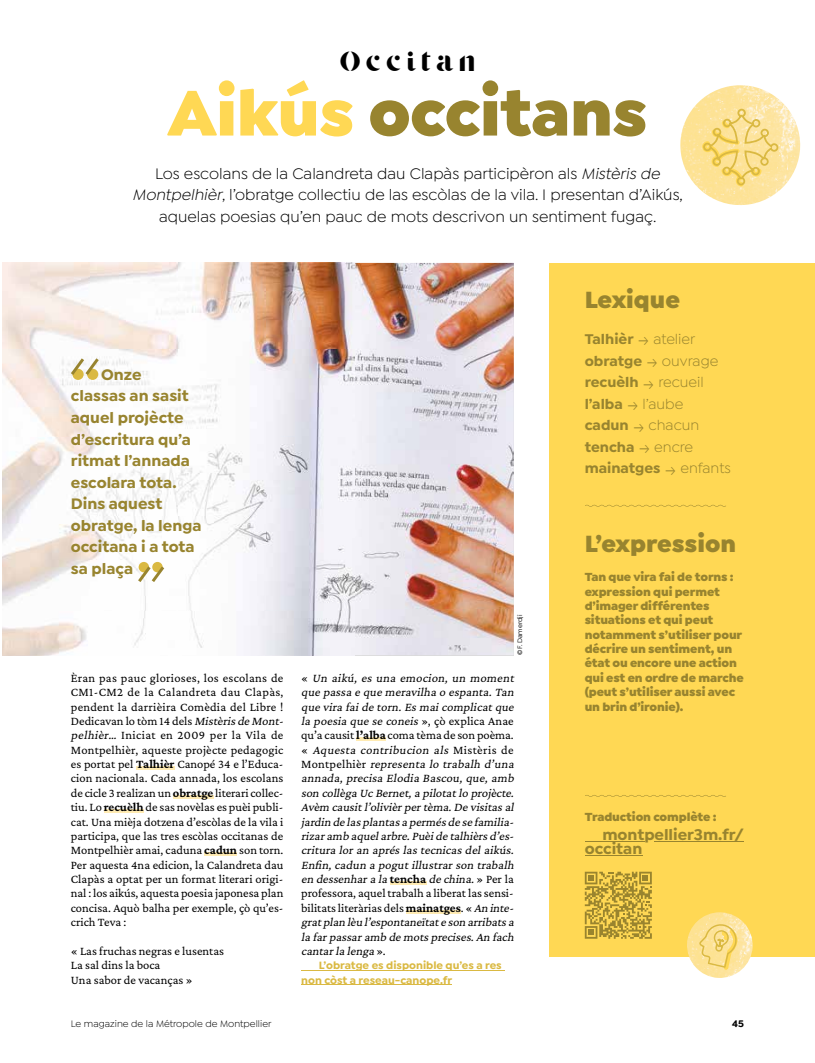
<style>
.page{position:relative;width:815px;height:1063px;background:#fff}
.page>*{position:absolute;margin:0;border:0;box-sizing:border-box;transform-origin:0 0}
.t1{font:900 68.75px "Isidora Sans";letter-spacing:-.01em;color:#98842f}
.t2{font:32.5px "Stanley";letter-spacing:.15em;color:#000}
.t3{font:900 25px "Isidora Sans";color:#98842f}
.t4{font:16.25px/21.6px "Isidora Sans";color:#000;text-align:center}
.t5{font:700 16.25px/21.6px "Isidora Sans";color:#98842f}
.t6{font:700 15px "Isidora Sans";color:#98842f}
.t7{font:15px "Isidora Sans";color:#98842f}
.t8{font:italic 12.5px/14.4px "Crimson Pro";color:#000}
.t9{font:12.5px/14.4px "Crimson Pro";color:#000}
.t10{font:900 12.5px/14.4px "Isidora Sans";letter-spacing:-.01em;color:#98842f}
.t11{font:700 11.25px/14.4px "Isidora Sans";color:#dab942}
.t12{font:10px "Isidora Sans";color:#000}
.t13{font:700 10px "Isidora Sans";color:#000}
.t14{font:500 6.88px "Isidora Sans";color:#000}
.s1{color:#ffd854}
.s2{font-style:italic}
.s3{font-weight:700}
.s4{font-style:normal}
.s5{font-weight:700;font-style:normal}
</style>
<div class="page">
<img style="left:354px;top:263px;width:160px;height:392px">
<img style="left:680px;top:85px;width:121px;height:120px">
<svg style="left:702px;top:109px;width:76px;height:77px;background:#f7dc89"></svg>
<div style="left:549px;top:263px;width:266px;height:694px;background:#ffd854"></div>
<hr style="left:136px;top:766px;width:39px;height:4px;background:#ffebb3">
<hr style="left:173px;top:795px;width:40px;height:4px;background:#ffebb3">
<hr style="left:104px;top:809px;width:40px;height:4px;background:#ffebb3">
<hr style="left:204px;top:852px;width:33px;height:4px;background:#ffebb3">
<hr style="left:356px;top:737px;width:30px;height:4px;background:#ffebb3">
<hr style="left:390px;top:881px;width:36px;height:4px;background:#ffebb3">
<hr style="left:406px;top:910px;width:55px;height:4px;background:#ffebb3">
<hr style="left:301px;top:970px;width:203px;height:1px;background:#dab942">
<hr style="left:301px;top:985px;width:151px;height:1px;background:#dab942">
<img style="left:2px;top:263px;width:352px;height:392px">
<div style="left:72px;top:369px;width:12px;height:11px;background:#dab942;border-radius:50%"></div>
<div style="left:87px;top:369px;width:11px;height:11px;background:#dab942;border-radius:50%"></div>
<svg style="left:71px;top:358px;width:28px;height:17px"></svg>
<div style="left:152px;top:562px;width:11px;height:10px;background:#dab942;border-radius:50%"></div>
<div style="left:139px;top:562px;width:10px;height:10px;background:#dab942;border-radius:50%"></div>
<svg style="left:138px;top:566px;width:26px;height:16px"></svg>
<hr style="left:585px;top:841px;width:59px;height:1px;background:#98842f">
<hr style="left:655px;top:841px;width:89px;height:1px;background:#98842f">
<hr style="left:585px;top:856px;width:57px;height:1px;background:#98842f">
<img style="left:687px;top:912px;width:66px;height:66px">
<svg style="left:699px;top:923px;width:39px;height:47px;background:#f7db86"></svg>
<svg style="left:585px;top:505px;width:141px;height:2px"></svg>
<svg style="left:585px;top:795px;width:141px;height:2px"></svg>
<svg style="left:585px;top:872px;width:67px;height:67px"></svg>
<h2 class="t2" style="left:339px;top:45px;width:138px">Occitan</h2>
<h1 class="t1" style="left:167px;top:69px;width:482px"><span class="s1">Aikús</span> occitans</h1>
<h3 class="t4" style="left:133px;top:162px;width:552px">Los escolans de la Calandreta dau Clapàs participèron als <span class="s2">Mistèris de<br>Montpelhièr</span>, l’obratge collectiu de las escòlas de la vila. I presentan d’Aikús, aquelas poesias qu’en pauc de mots descrivon un sentiment fugaç.</h3>
<h3 class="t5" style="left:71px;top:364px;width:132px;text-indent:30px">Onze<br>classas an sasit aquel projècte d’escritura qu’a ritmat l’annada escolara tota.<br>Dins aquest obratge, la lenga occitana i a tota sa plaça</h3>
<p class="t9" style="left:71px;top:670px;width:217px">Èran pas pauc glorioses, los escolans de CM1-CM2 de la Calandreta dau Clapàs, pendent la darrièira Comèdia del Libre !<br>Dedicavan lo tòm 14 dels <span class="s2">Mistèrisde Mont&shy;pelhièr…</span> Iniciat en 2009 per la Vila de Montpelhièr, aqueste projècte pedagogic es portat pel <span class="s3">Talhièr</span> Canopé 34 e l’Educa&shy;cion nacionala. Cada annada, los escolans de cicle 3 realizan un <span class="s3">obratge</span> literari collec&shy;tiu. Lo <span class="s3">recuèlh</span> de sas novèlas es puèi publi&shy;cat. Una mièja dotzena d’escòlas de la vila i participa, que las tres escòlas occitanas de Montpelhièr amai, caduna <span class="s3">cadun</span> son torn.<br>Per aquesta 4na edicion, la Calandreta dau Clapàs a optat per un format literari origi&shy;nal : los aikús, aquesta poesia japonesa plan concisa. Aquò balha per exemple, çò qu’es&shy;crich Teva :</p>
<p class="t9" style="left:71px;top:943px;width:155px">« Las fruchas negras e lusentas<br>La sal dins la boca<br>Una sabor de vacanças »</p>
<p class="t14" style="left:516px;top:655px;width:42px;rotate:-90deg">©F. Damerdji</p>
<p class="t8" style="left:301px;top:670px;width:217px"><span class="s4">«</span> Un aikú, es una emocion, un moment que passa e que meravilha o espanta.Tan que vira faide torn.Es maicomplicatque la poesia que se coneis <span class="s4">» , ç ò e x p l i c a An a e qu’a causit</span> <span class="s5">l’alba</span> <span class="s4">coma tèma de son poèma. «</span> Aquesta contribucion als <span class="s4">M i s t è r i s d e M o n t p e l h i è r</span> representa lo trabalh d’una annada, precisa Elodia Bascou, que, amb son collèga Uc Bernet,a pilotatlo projècte.<br>Avèm causitl’olivièrpertèma.De visitasal j ardin de lasplantasa permésde se familia&shy;rizaramb aquelarbre.Puèide talhièrsd’es&shy;critura loran aprés las tecnicas delaikús.<br>Enfin,cadun a pogutillustrarson trabalh en dessenhara la <span class="s5">te n ch a</span> de china.<span class="s4">» P e r l a professora, aquel trabalh a liberat las sensi&shy;bilitats literàrias dels</span> <span class="s5">mainatges</span><span class="s4">. «</span> An inte&shy;gratplan lèu l’espontaneïtate son arribatsa la farpassaramb de motsprecises.An fach cantarla lenga <span class="s4">» .</span></p>
<p class="t11" style="left:301px;top:958px;width:202px;text-indent:18px">L’obratge es disponible qu’es a res non còst a reseau-canope.fr</p>
<h3 class="t3" style="left:585px;top:284px;width:97px">Lexique</h3>
<p class="t6" style="left:585px;top:330px;width:50px">Talhièr</p>
<p class="t7" style="left:653px;top:331px;width:43px">atelier</p>
<p class="t6" style="left:585px;top:351px;width:59px">obratge</p>
<p class="t7" style="left:662px;top:352px;width:58px">ouvrage</p>
<p class="t6" style="left:585px;top:373px;width:56px">recuèlh</p>
<p class="t7" style="left:658px;top:374px;width:47px">recueil</p>
<p class="t6" style="left:585px;top:394px;width:40px">l’alba</p>
<p class="t7" style="left:643px;top:395px;width:42px">l’aube</p>
<p class="t6" style="left:585px;top:416px;width:46px">cadun</p>
<p class="t7" style="left:649px;top:417px;width:52px">chacun</p>
<p class="t6" style="left:585px;top:438px;width:51px">tencha</p>
<p class="t7" style="left:654px;top:439px;width:40px">encre</p>
<p class="t6" style="left:585px;top:459px;width:77px">mainatges</p>
<p class="t7" style="left:680px;top:460px;width:52px">enfants</p>
<h3 class="t3" style="left:585px;top:528px;width:153px">L’expression</h3>
<p class="t10" style="left:585px;top:570px;width:161px">Tan que vira fai de torns : expression qui permet d’imager différentes situations et qui peut notamment s’utiliser pour décrire un sentiment, un état ou encore une action qui est en ordre de marche (peut s’utiliser aussi avec un brin d’ironie).</p>
<p class="t10" style="left:585px;top:809px;width:133px">Traduction complète :</p>
<h3 class="t5" style="left:585px;top:827px;width:161px;line-height:14.4px;text-indent:18px">montpellier3m.fr/ occitan</h3>
<p class="t12" style="left:71px;top:1018px;width:202px">Le magazine de la Métropole de Montpellier</p>
<p class="t13" style="left:732px;top:1017px;width:13px">45</p>
</div>
